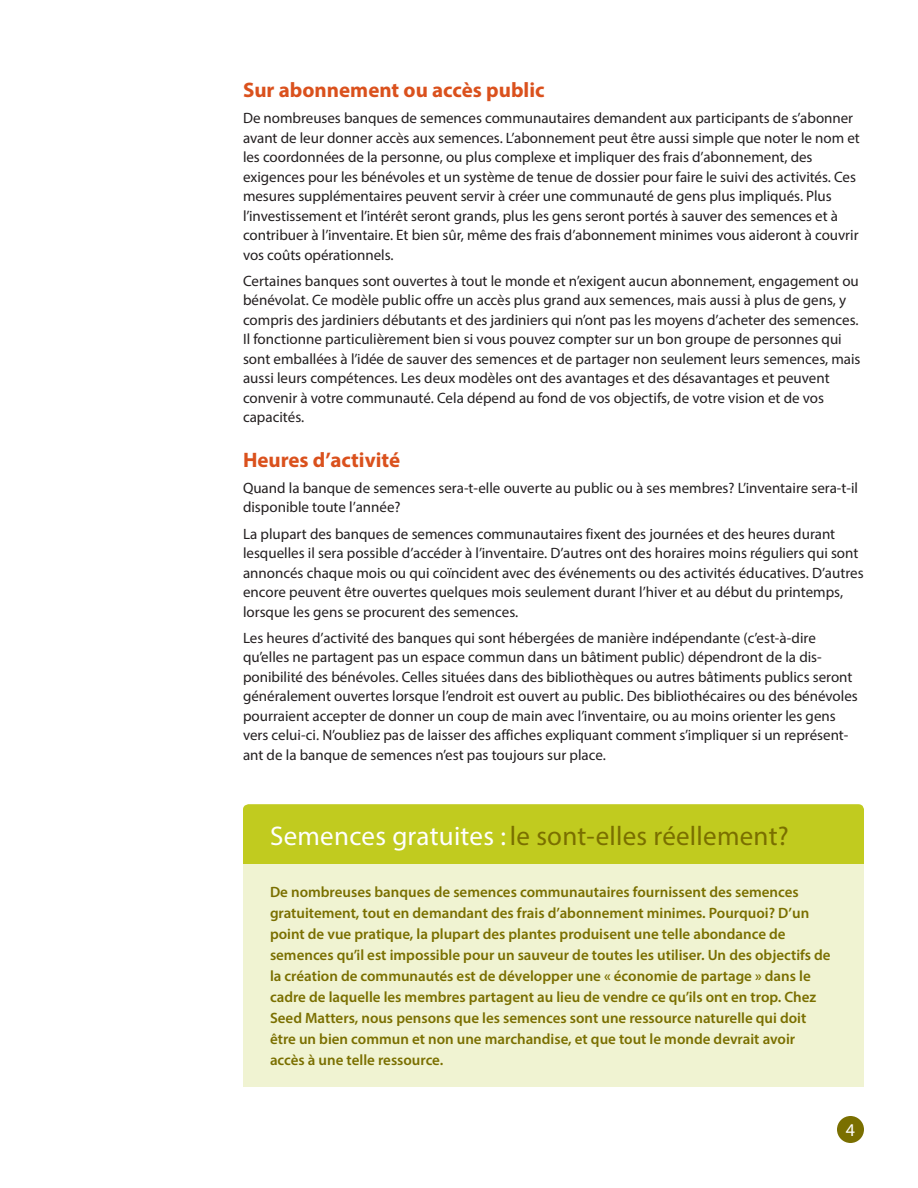
<style>
.page{position:relative;width:918px;height:1188px;background:#fff}
.page>*{position:absolute;margin:0;border:0;box-sizing:border-box;transform-origin:0 0}
.t1{font:27px "Myriad Pro";letter-spacing:.01em;color:#7a6f00}
.t2{font:700 21px "Myriad Pro";color:#da511d}
.t3{font:18px "Myriad Pro";color:#fff}
.t4{font:15px/19.5px "Myriad Pro";color:#231f20}
.t5{font:600 15px/21px "Myriad Pro";color:#7a6f00}
.s1{color:#fff}
</style>
<div class="page">
<div style="left:837px;top:1116px;width:27px;height:27px;background:#7a6f00;border-radius:50%"></div>
<div style="left:243px;top:804px;width:621px;height:60px;background:#c1cb1f"></div>
<div style="left:243px;top:864px;width:621px;height:222px;background:#f0f3d2"></div>
<p class="t2" style="left:243px;top:76px;width:303px">Sur abonnement ou accès public</p>
<p class="t4" style="left:243px;top:108px;width:618px">De nombreuses banques de semences communautaires demandent aux participants de s’abonner avant de leur donner accès aux semences. L’abonnement peut être aussi simple que noter le nom et les coordonnées de la personne, ou plus complexe et impliquer des frais d’abonnement, des exigences pour les bénévoles et un système de tenue de dossier pour faire le suivi des activités. Ces mesures supplémentaires peuvent servir à créer une communauté de gens plus impliqués. Plus l’investissement et l’intérêt seront grands, plus les gens seront portés à sauver des semences et à contribuer à l’inventaire. Et bien sûr, même des frais d’abonnement minimes vous aideront à couvrir vos coûts opérationnels.</p>
<p class="t4" style="left:243px;top:271px;width:619px">Certaines banques sont ouvertes à tout le monde et n’exigent aucun abonnement, engagement ou bénévolat. Ce modèle public offre un accès plus grand aux semences, mais aussi à plus de gens, y compris des jardiniers débutants et des jardiniers qui n’ont pas les moyens d’acheter des semences.<br>Il fonctionne particulièrement bien si vous pouvez compter sur un bon groupe de personnes qui sont emballées à l’idée de sauver des semences et de partager non seulement leurs semences, mais aussi leurs compétences. Les deux modèles ont des avantages et des désavantages et peuvent convenir à votre communauté. Cela dépend au fond de vos objectifs, de votre vision et de vos capacités.</p>
<p class="t2" style="left:243px;top:446px;width:159px">Heures d’activité</p>
<p class="t4" style="left:243px;top:478px;width:617px">Quand la banque de semences sera-t-elle ouverte au public ou à ses membres? L’inventaire sera-t-il disponible toute l’année?</p>
<p class="t4" style="left:243px;top:523px;width:622px">La plupart des banques de semences communautaires fixent des journées et des heures durant lesquelles il sera possible d’accéder à l’inventaire. D’autres ont des horaires moins réguliers qui sont annoncés chaque mois ou qui coïncident avec des événements ou des activités éducatives. D’autres encore peuvent être ouvertes quelques mois seulement durant l’hiver et au début du printemps, lorsque les gens se procurent des semences.</p>
<p class="t4" style="left:243px;top:628px;width:616px">Les heures d’activité des banques qui sont hébergées de manière indépendante (c’est-à-dire qu’elles ne partagent pas un espace commun dans un bâtiment public) dépendront de la dis&shy;ponibilité des bénévoles. Celles situées dans des bibliothèques ou autres bâtiments publics seront généralement ouvertes lorsque l’endroit est ouvert au public. Des bibliothécaires ou des bénévoles pourraient accepter de donner un coup de main avec l’inventaire, ou au moins orienter les gens vers celui-ci. N’oubliez pas de laisser des affiches expliquant comment s’impliquer si un représent&shy;ant de la banque de semences n’est pas toujours sur place.</p>
<p class="t1" style="left:270px;top:819px;width:520px"><span class="s1">Semences gratuites :</span> le sont-elles réellement?</p>
<p class="t5" style="left:270px;top:881px;width:562px">De nombreuses banques de semences communautaires fournissent des semences gratuitement, tout en demandant des frais d’abonnement minimes. Pourquoi? D’un point de vue pratique, la plupart des plantes produisent une telle abondance de semences qu’il est impossible pour un sauveur de toutes les utiliser. Un des objectifs de la création de communautés est de développer une « économie de partage » dans le cadre de laquelle les membres partagent au lieu de vendre ce qu’ils ont en trop. Chez Seed Matters, nous pensons que les semences sont une ressource naturelle qui doit être un bien commun et non une marchandise, et que tout le monde devrait avoir accès à une telle ressource.</p>
<p class="t3" style="left:846px;top:1119px;width:11px">4</p>
</div>
